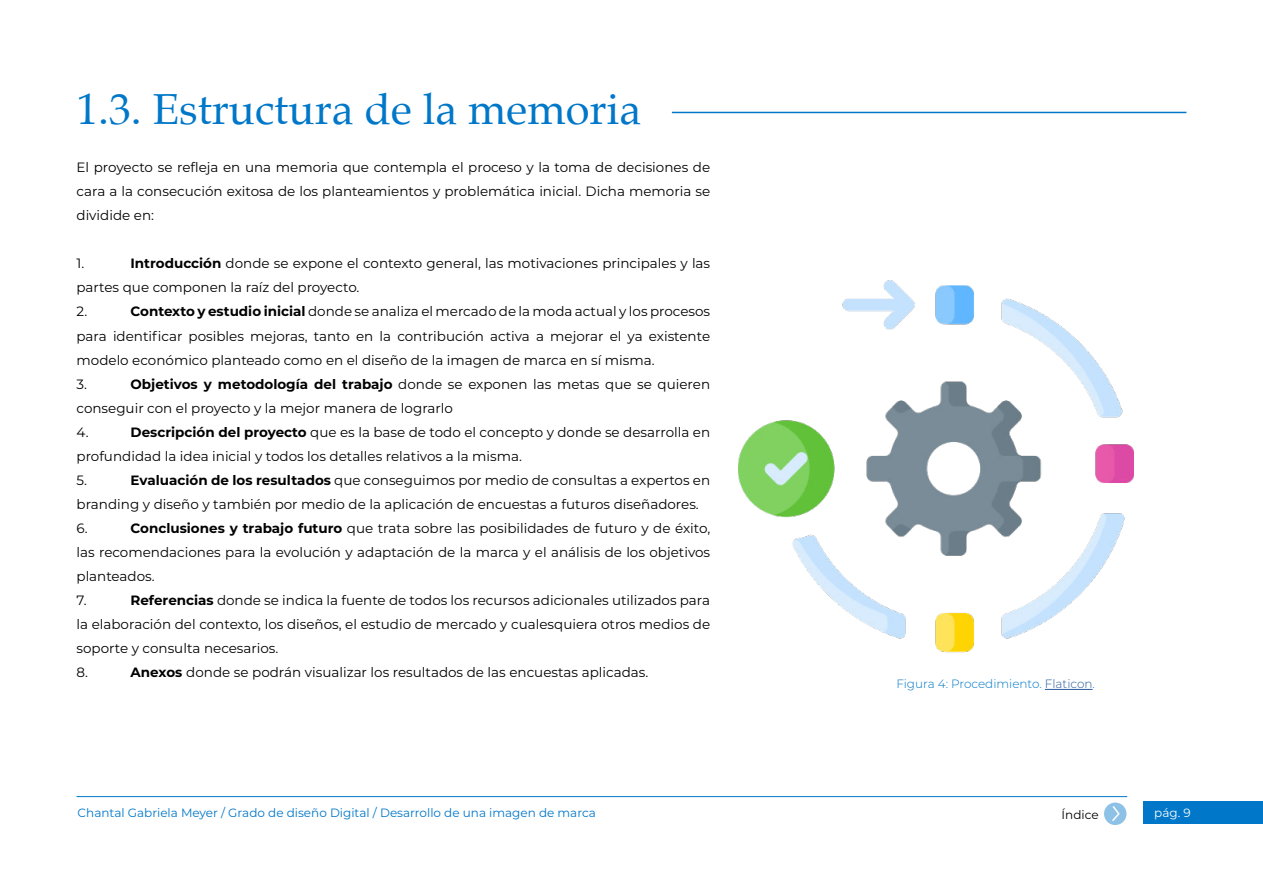
<style>
.page{position:relative;width:1263px;height:893px;background:#fff}
.page>*{position:absolute;margin:0;border:0;box-sizing:border-box;transform-origin:0 0}
.t1{font:43.5px "Palatino";color:#0077c8}
.t2{font:13.5px/24px "Montserrat";color:#000}
.t3{font:12px "Montserrat";color:#0077c8}
.t4{font:300 12px "Montserrat";color:#0077c8}
.t5{font:12px "Montserrat";color:#000}
.t6{font:12px "Montserrat";color:#fff}
.s1{font-weight:700}
.s2{color:#275b9b}
</style>
<div class="page">
<div style="left:1143px;top:802px;width:120px;height:22px;background:#0077c8"></div>
<hr style="left:77px;top:796px;width:1050px;height:1px;background:#0077c8">
<svg style="left:1104px;top:802px;width:22px;height:23px"></svg>
<svg style="left:1110px;top:804px;width:11px;height:19px"></svg>
<hr style="left:672px;top:112px;width:514px;height:1px;background:#0077c8">
<img style="left:738px;top:280px;width:395px;height:373px">
<hr style="left:1045px;top:689px;width:47px;height:1px;background:#275b9b">
<h1 class="t1" style="left:77px;top:73px;width:566px">1.3. Estructura de la memoria</h1>
<p class="t2" style="left:77px;top:155px;width:635px;text-align:justify">El proyecto se refleja en una memoria que contempla el proceso y la toma de decisiones de cara a la consecución exitosa de los planteamientos y problemática inicial. Dicha memoria se dividide en:</p>
<p class="t2" style="left:77px;top:251px;width:9px">1.</p>
<p class="t2" style="left:77px;top:251px;width:635px;text-indent:54px"><span class="s1">Introducción</span> donde se expone el contexto general, las motivaciones principales y las partes que componen la raíz del proyecto.<br>2.</p>
<p class="t2" style="left:77px;top:299px;width:635px;text-indent:54px"><span class="s1">Contexto y estudio inicial</span> donde se analiza el mercado de la moda actual y los procesos para identificar posibles mejoras, tanto en la contribución activa a mejorar el ya existente modelo económico planteado como en el diseño de la imagen de marca en sí misma.<br>3.</p>
<p class="t2" style="left:77px;top:371px;width:635px;text-indent:54px"><span class="s1">Objetivos y metodología del trabajo</span> donde se exponen las metas que se quieren conseguir con el proyecto y la mejor manera de lograrlo<br>4.</p>
<p class="t2" style="left:77px;top:419px;width:635px;text-indent:54px"><span class="s1">Descripción del proyecto</span> que es la base de todo el concepto y donde se desarrolla en profundidad la idea inicial y todos los detalles relativos a la misma.<br>5.</p>
<p class="t2" style="left:77px;top:467px;width:635px;text-indent:54px"><span class="s1">Evaluación de los resultados</span> que conseguimos por medio de consultas a expertos en branding y diseño y también por medio de la aplicación de encuestas a futuros diseñadores.<br>6.</p>
<p class="t2" style="left:77px;top:515px;width:635px;text-indent:54px"><span class="s1">Conclusiones y trabajo futuro</span> que trata sobre las posibilidades de futuro y de éxito, las recomendaciones para la evolución y adaptación de la marca y el análisis de los objetivos planteados.<br>7.</p>
<p class="t2" style="left:77px;top:587px;width:635px;text-indent:54px"><span class="s1">Referencias</span> donde se indica la fuente de todos los recursos adicionales utilizados para la elaboración del contexto, los diseños, el estudio de mercado y cualesquiera otros medios de soporte y consulta necesarios.<br>8.</p>
<p class="t2" style="left:131px;top:659px;width:519px"><span class="s1">Anexos</span> donde se podrán visualizar los resultados de las encuestas aplicadas.</p>
<p class="t4" style="left:896px;top:676px;width:200px">Figura 4: Procedimiento. <span class="s2">Flaticon</span>.</p>
<p class="t3" style="left:78px;top:804px;width:520px">Chantal Gabriela Meyer / Grado de diseño Digital / Desarrollo de una imagen de marca</p>
<p class="t5" style="left:1061px;top:806px;width:39px">Índice</p>
<p class="t6" style="left:1154px;top:804px;width:38px">pág. 9</p>
</div>
